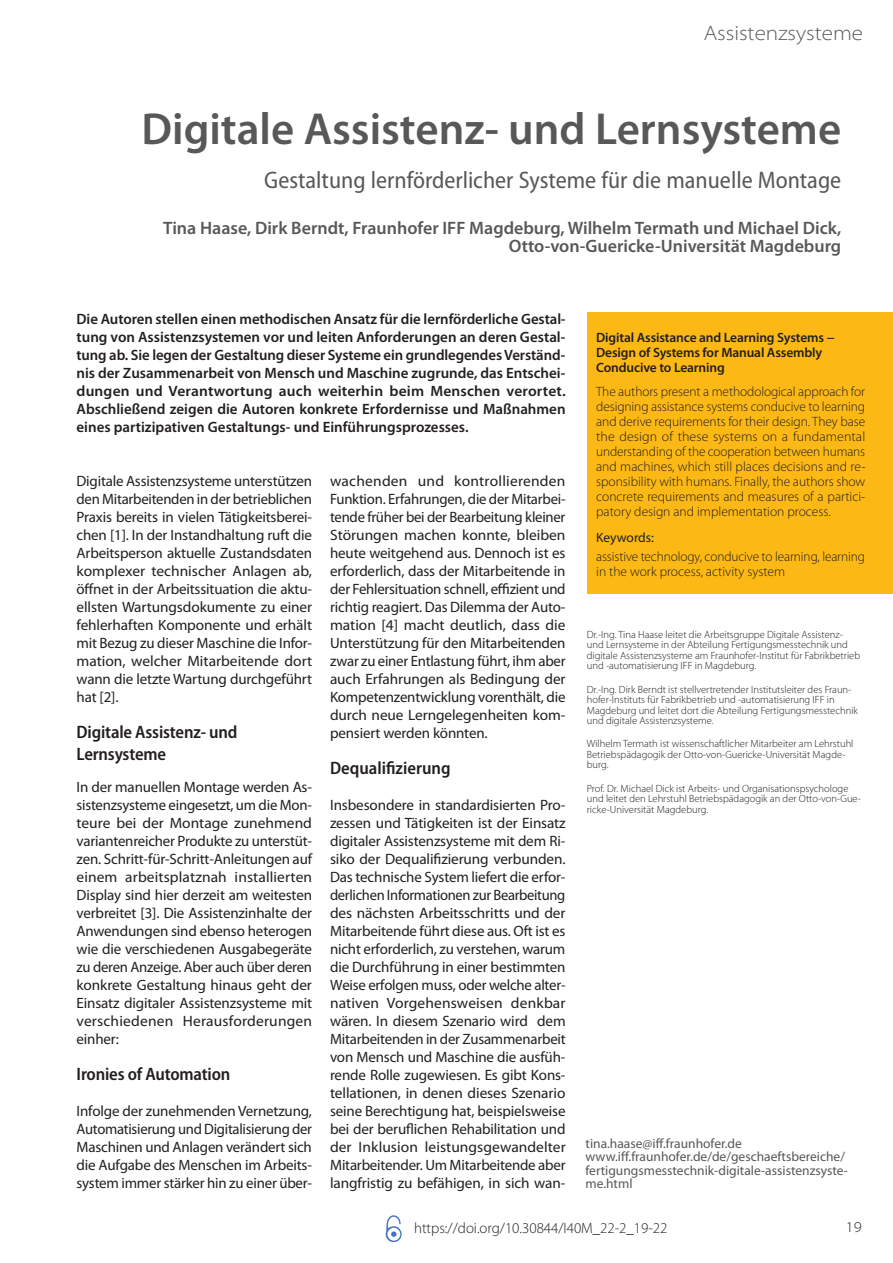
<style>
.page{position:relative;width:893px;height:1263px;background:#fff}
.page>*{position:absolute;margin:0;border:0;box-sizing:border-box;transform-origin:0 0}
.t1{font:600 45px "Myriad Pro";color:#57585a}
.t2{font:semi-condensed 24px "Myriad Pro";color:#57585a}
.t3{font:300 semi-expanded 21px "Myriad Pro";color:#57585a}
.t4{font:600 18px/18px "Myriad Pro";color:#57585a;text-align:right}
.t5{font:600 semi-condensed 18px/21.6px "Myriad Pro";letter-spacing:-.01em;color:#231f20}
.t6{font:15px/18px "Myriad Pro";letter-spacing:-.01em;color:#231f20;text-align:justify}
.t7{font:600 15px/18px "Myriad Pro";color:#231f20;text-align:justify}
.t8{font:300 15px "Myriad Pro";color:#231f20}
.t9{font:300 semi-expanded 15px "Myriad Pro";color:#231f20}
.t10{font:300 13.5px/15px "Myriad Pro";color:#231f20;text-align:justify}
.t11{font:13.5px/13.5px "Myriad Pro";color:#57585a}
.t12{font:600 13.5px/15px "Myriad Pro";letter-spacing:-.01em;color:#231f20}
.t13{font:13.5px "Myriad Pro";color:#231f20}
.t14{font:300 10.5px/10.5px "Myriad Pro";color:#231f20}
</style>
<div class="page">
<div style="left:588px;top:312px;width:305px;height:282px;background:#fcb814"></div>
<svg style="left:385px;top:1215px;width:17px;height:27px"></svg>
<h3 class="t3" style="left:704px;top:21px;width:161px">Assistenzsysteme</h3>
<h1 class="t1" style="left:142px;top:104px;width:701px">Digitale Assistenz- und Lernsysteme</h1>
<h2 class="t2" style="left:264px;top:165px;width:578px">Gestaltung lernförderlicher Systeme für die manuelle Montage</h2>
<p class="t4" style="left:163px;top:219px;width:679px">Tina Haase, Dirk Berndt, Fraunhofer IFF Magdeburg, Wilhelm Termath und Michael Dick,<br>Otto-von-Guericke-Universität Magdeburg</p>
<p class="t7" style="left:77px;top:310px;width:491px">Die Autoren stellen einen methodischen Ansatz für die lernförderliche Gestal&shy;tung von Assistenzsystemen vor und leiten Anforderungen an deren Gestal&shy;tung ab. Sie legen der Gestaltung dieser Systeme ein grundlegendes Verständ&shy;nis der Zusammenarbeit von Mensch und Maschine zugrunde, das Entschei&shy;dungen und Verantwortung auch weiterhin beim Menschen verortet.<br>Abschließend zeigen die Autoren konkrete Erfordernisse und Maßnahmen eines partizipativen Gestaltungs- und Einführungsprozesses.</p>
<p class="t12" style="left:596px;top:330px;width:240px">Digital Assistance and Learning Systems −<br>Design of Systems for Manual Assembly<br>Conducive to Learning</p>
<p class="t10" style="left:596px;top:384px;width:271px">The authors present a methodological approach for designing assistance systems conducive to learning and derive requirements for their design. They base the design of these systems on a fundamental understanding of the cooperation between humans and machines, which still places decisions and re&shy;sponsibility with humans. Finally, the authors show concrete requirements and measures of a partici&shy;patory design and implementation process.</p>
<p class="t13" style="left:596px;top:530px;width:59px">Keywords:</p>
<p class="t10" style="left:596px;top:549px;width:270px">assistive technology, conducive to learning, learning in the work process, activity system</p>
<p class="t6" style="left:77px;top:472px;width:237px">Digitale Assistenzsysteme unterstützen den Mitarbeitenden in der betrieblichen Praxis bereits in vielen Tätigkeitsberei&shy;chen [1]. In der Instandhaltung ruft die Arbeitsperson aktuelle Zustandsdaten komplexer technischer Anlagen ab, öffnet in der Arbeitssituation die aktu&shy;ellsten Wartungsdokumente zu einer fehlerhaften Komponente und erhält mit Bezug zu dieser Maschine die Infor&shy;mation, welcher Mitarbeitende dort wann die letzte Wartung durchgeführt hat [2].</p>
<p class="t5" style="left:77px;top:721px;width:162px">Digitale Assistenz- und<br>Lernsysteme</p>
<p class="t6" style="left:77px;top:778px;width:237px">In der manuellen Montage werden As&shy;sistenzsysteme eingesetzt, um die Mon&shy;teure bei der Montage zunehmend variantenreicher Produkte zu unterstüt&shy;zen. Schritt-für-Schritt-Anleitungen auf einem arbeitsplatznah installierten Display sind hier derzeit am weitesten verbreitet [3]. Die Assistenzinhalte der Anwendungen sind ebenso heterogen wie die verschiedenen Ausgabegeräte zu deren Anzeige. Aber auch über deren konkrete Gestaltung hinaus geht der Einsatz digitaler Assistenzsysteme mit verschiedenen Herausforderungen einher:</p>
<p class="t5" style="left:77px;top:1063px;width:155px">Ironies of Automation</p>
<p class="t6" style="left:77px;top:1102px;width:237px">Infolge der zunehmenden Vernetzung, Automatisierung und Digitalisierung der Maschinen und Anlagen verändert sich die Aufgabe des Menschen im Arbeits&shy;system immer stärker hin zu einer über-</p>
<p class="t6" style="left:330px;top:472px;width:237px">wachenden und kontrollierenden Funktion. Erfahrungen, die der Mitarbei&shy;tende früher bei der Bearbeitung kleiner Störungen machen konnte, bleiben heute weitgehend aus. Dennoch ist es erforderlich, dass der Mitarbeitende in der Fehlersituation schnell, effizient und richtig reagiert. Das Dilemma der Auto&shy;mation [4] macht deutlich, dass die Unterstützung für den Mitarbeitenden zwar zu einer Entlastung führt, ihm aber auch Erfahrungen als Bedingung der Kompetenzentwicklung vorenthält, die durch neue Lerngelegenheiten kom&shy;pensiert werden könnten.</p>
<p class="t5" style="left:330px;top:757px;width:122px">Dequalifizierung</p>
<p class="t6" style="left:330px;top:796px;width:237px">Insbesondere in standardisierten Pro&shy;zessen und Tätigkeiten ist der Einsatz digitaler Assistenzsysteme mit dem Ri&shy;siko der Dequalifizierung verbunden.<br>Das technische System liefert die erfor&shy;derlichen Informationen zur Bearbeitung des nächsten Arbeitsschritts und der Mitarbeitende führt diese aus. Oft ist es nicht erforderlich, zu verstehen, warum die Durchführung in einer bestimmten Weise erfolgen muss, oder welche alter&shy;nativen Vorgehensweisen denkbar wären. In diesem Szenario wird dem Mitarbeitenden in der Zusammenarbeit von Mensch und Maschine die ausfüh&shy;rende Rolle zugewiesen. Es gibt Kons&shy;tellationen, in denen dieses Szenario seine Berechtigung hat, beispielsweise bei der beruflichen Rehabilitation und der Inklusion leistungsgewandelter Mitarbeitender. Um Mitarbeitende aber langfristig zu befähigen, in sich wan-</p>
<p class="t14" style="left:587px;top:629px;width:275px">Dr.-Ing. Tina Haase leitet die Arbeitsgruppe Digitale Assistenz&shy;und Lernsysteme in der Abteilung Fertigungsmesstechnik und digitale Assistenzsysteme am Fraunhofer-Institut für Fabrikbetrieb und -automatisierung IFF in Magdeburg.</p>
<p class="t14" style="left:587px;top:684px;width:273px">Dr.-Ing. Dirk Berndt ist stellvertretender Institutsleiter des Fraun&shy;hofer-Instituts für Fabrikbetrieb und -automatisierung IFF in Magdeburg und leitet dort die Abteilung Fertigungsmesstechnik und digitale Assistenzsysteme.</p>
<p class="t14" style="left:587px;top:739px;width:268px">Wilhelm Termath ist wissenschaftlicher Mitarbeiter am Lehrstuhl<br>Betriebspädagogik der Otto-von-Guericke-Universität Magde&shy;burg.</p>
<p class="t14" style="left:587px;top:783px;width:276px">Prof. Dr. Michael Dick ist Arbeits- und Organisationspsychologe und leitet den Lehrstuhl Betriebspädagogik an der Otto-von-Gue&shy;ricke-Universität Magdeburg.</p>
<p class="t11" style="left:585px;top:1136px;width:264px">tina.haase@iff.fraunhofer.de www.iff.fraunhofer.de/de/geschaeftsbereiche/ fertigungsmesstechnik-digitale-assistenzsyste&shy;me.html</p>
<p class="t8" style="left:414px;top:1220px;width:255px">https://doi.org/10.30844/I40M_22-2_19-22</p>
<p class="t9" style="left:846px;top:1219px;width:17px">19</p>
</div>
